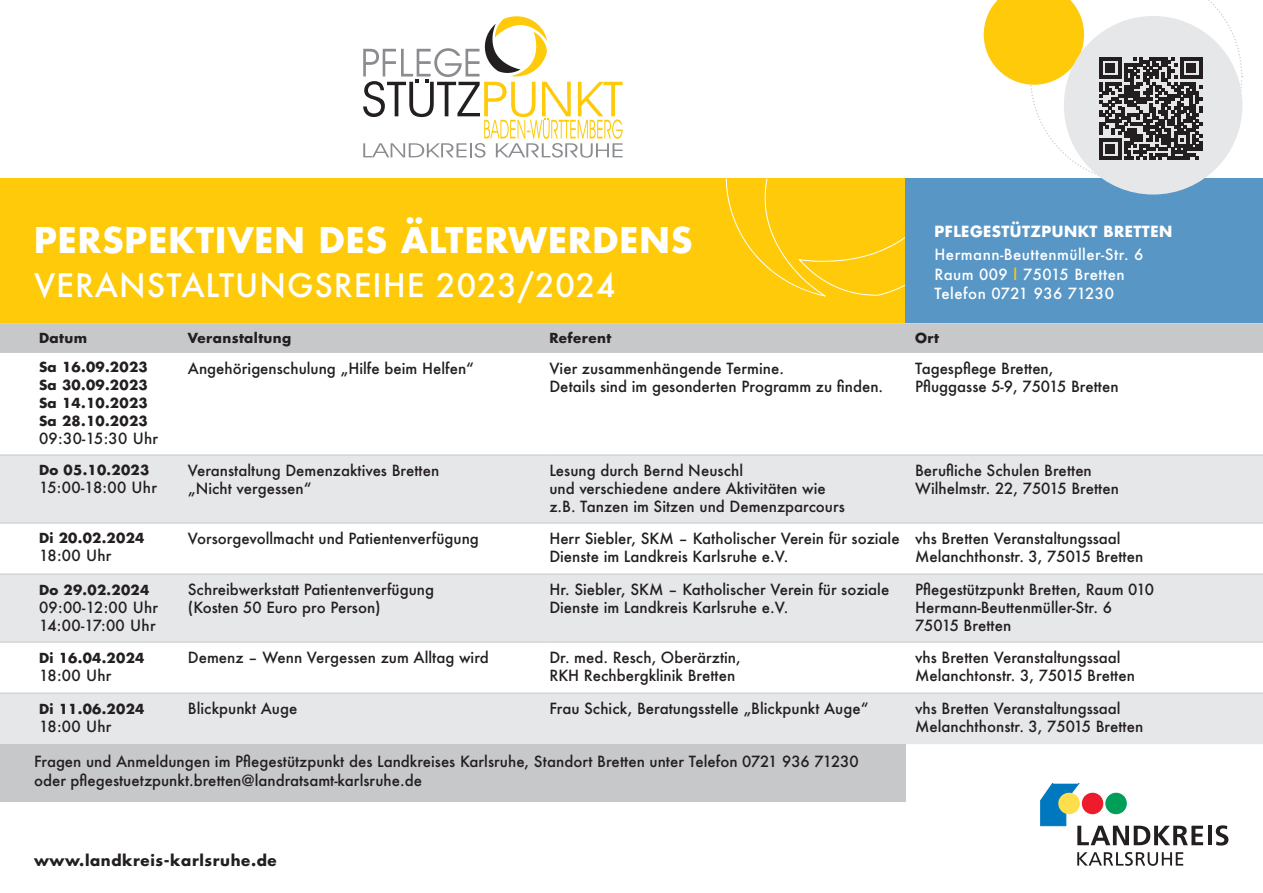
<style>
.page{position:relative;width:1263px;height:893px;background:#fff}
.page>*{position:absolute;margin:0;border:0;box-sizing:border-box;transform-origin:0 0}
.t1{font:700 34.5px "Futura";letter-spacing:.03em;color:#fff}
.t2{font:500 31.5px "Futura";letter-spacing:.03em;color:#fff}
.t3{font:500 15px/18px "Futura";color:#231f20}
.t4{font:500 15px/19.5px "Futura";letter-spacing:.03em;color:#fff}
.t5{font:500 15px/18px "Futura";letter-spacing:.02em;color:#231f20}
.t6{font:700 15px "Futura";letter-spacing:.04em;color:#231f20}
.t7{font:700 15px "Futura";letter-spacing:.03em;color:#fff}
.t8{font:700 13.5px/18px "Futura";letter-spacing:.02em;color:#231f20;text-align:justify}
.s1{color:#feca0a}
</style>
<div class="page">
<div style="left:0;top:179px;width:906px;height:144px;background:#feca0a"></div>
<svg style="left:725px;top:179px;width:181px;height:119px"></svg>
<div style="left:906px;top:179px;width:357px;height:144px;background:#5896c6"></div>
<div style="left:0;top:323px;width:1263px;height:30px;background:#c7c8ca"></div>
<svg style="left:0;top:456px;width:1263px;height:186px;fill:#e6e7e9"></svg>
<div style="left:0;top:694px;width:1263px;height:50px;background:#e6e7e9"></div>
<hr style="left:0;top:455px;width:34px;height:1px;background:#c7c8ca">
<hr style="left:34px;top:455px;width:149px;height:1px;background:#c7c8ca">
<hr style="left:183px;top:455px;width:361px;height:1px;background:#c7c8ca">
<hr style="left:544px;top:455px;width:366px;height:1px;background:#c7c8ca">
<hr style="left:910px;top:455px;width:353px;height:1px;background:#c7c8ca">
<hr style="left:0;top:523px;width:34px;height:1px;background:#c7c8ca">
<hr style="left:34px;top:523px;width:149px;height:1px;background:#c7c8ca">
<hr style="left:183px;top:523px;width:361px;height:1px;background:#c7c8ca">
<hr style="left:544px;top:523px;width:366px;height:1px;background:#c7c8ca">
<hr style="left:910px;top:523px;width:353px;height:1px;background:#c7c8ca">
<hr style="left:0;top:574px;width:34px;height:1px;background:#c7c8ca">
<hr style="left:34px;top:574px;width:149px;height:1px;background:#c7c8ca">
<hr style="left:183px;top:574px;width:361px;height:1px;background:#c7c8ca">
<hr style="left:544px;top:574px;width:366px;height:1px;background:#c7c8ca">
<hr style="left:910px;top:574px;width:353px;height:1px;background:#c7c8ca">
<hr style="left:0;top:642px;width:34px;height:1px;background:#c7c8ca">
<hr style="left:34px;top:642px;width:149px;height:1px;background:#c7c8ca">
<hr style="left:183px;top:642px;width:361px;height:1px;background:#c7c8ca">
<hr style="left:544px;top:642px;width:366px;height:1px;background:#c7c8ca">
<hr style="left:910px;top:642px;width:353px;height:1px;background:#c7c8ca">
<hr style="left:0;top:693px;width:34px;height:1px;background:#c7c8ca">
<hr style="left:34px;top:693px;width:149px;height:1px;background:#c7c8ca">
<hr style="left:183px;top:693px;width:361px;height:1px;background:#c7c8ca">
<hr style="left:544px;top:693px;width:366px;height:1px;background:#c7c8ca">
<hr style="left:910px;top:693px;width:353px;height:1px;background:#c7c8ca">
<div style="left:0;top:744px;width:906px;height:57px;background:#c7c8ca"></div>
<div style="left:1064px;top:16px;width:178px;height:179px;background:#e6e7e9;border-radius:50%"></div>
<svg style="left:984px;top:0;width:259px;height:184px"></svg>
<svg style="left:363px;top:16px;width:260px;height:142px"></svg>
<svg style="left:1040px;top:784px;width:163px;height:61px"></svg>
<svg style="left:1208px;top:826px;width:3px;height:19px"></svg>
<svg style="left:1216px;top:825px;width:12px;height:21px"></svg>
<svg style="left:1077px;top:852px;width:106px;height:14px"></svg>
<h1 class="t1" style="left:34px;top:216px;width:660px">PERSPEKTIVEN DES ÄLTERWERDENS</h1>
<h2 class="t2" style="left:34px;top:263px;width:583px">VERANSTALTUNGSREIHE 2023/2024</h2>
<p class="t8" style="left:39px;top:329px;width:50px">Datum</p>
<p class="t8" style="left:188px;top:329px;width:105px">Veranstaltung</p>
<p class="t8" style="left:549px;top:329px;width:63px">Referent</p>
<p class="t8" style="left:915px;top:329px;width:26px">Ort</p>
<p class="t8" style="left:39px;top:358px;width:110px">Sa 16.09.2023<br>Sa 30.09.2023<br>Sa 14.10.2023<br>Sa 28.10.2023</p>
<p class="t5" style="left:39px;top:429px;width:121px">09:30-15:30 Uhr</p>
<p class="t7" style="left:934px;top:221px;width:239px">PFLEGESTÜTZPUNKT BRETTEN</p>
<p class="t4" style="left:934px;top:245px;width:210px">Hermann-Beuttenmüller-Str. 6<br>Raum 009 <span class="s1">l</span> 75015 Bretten<br>Telefon 0721 936 71230</p>
<p class="t3" style="left:188px;top:359px;width:288px">Angehörigenschulung „Hilfe beim Helfen“</p>
<p class="t3" style="left:549px;top:359px;width:335px">Vier zusammenhängende Termine.<br>Details sind im gesonderten Programm zu finden.</p>
<p class="t3" style="left:915px;top:359px;width:205px">Tagespflege Bretten,<br>Pfluggasse 5-9, 75015 Bretten</p>
<p class="t8" style="left:39px;top:460px;width:112px">Do 05.10.2023</p>
<p class="t5" style="left:39px;top:478px;width:120px">15:00-18:00 Uhr</p>
<p class="t3" style="left:188px;top:461px;width:253px">Veranstaltung Demenzaktives Bretten „Nicht vergessen“</p>
<p class="t3" style="left:549px;top:461px;width:297px">Lesung durch Bernd Neuschl<br>und verschiedene andere Aktivitäten wie z.B. Tanzen im Sitzen und Demenzparcours</p>
<p class="t3" style="left:915px;top:461px;width:205px">Berufliche Schulen Bretten<br>Wilhelmstr. 22, 75015 Bretten</p>
<p class="t8" style="left:39px;top:528px;width:107px">Di 20.02.2024</p>
<p class="t3" style="left:39px;top:546px;width:74px">18:00 Uhr</p>
<p class="t3" style="left:188px;top:529px;width:292px">Vorsorgevollmacht und Patientenverfügung</p>
<p class="t3" style="left:549px;top:529px;width:352px">Herr Siebler, SKM – Katholischer Verein für soziale<br>Dienste im Landkreis Karlsruhe e.V.</p>
<p class="t3" style="left:915px;top:529px;width:230px">vhs Bretten Veranstaltungssaal<br>Melanchthonstr. 3, 75015 Bretten</p>
<p class="t8" style="left:39px;top:580px;width:112px">Do 29.02.2024</p>
<p class="t5" style="left:39px;top:598px;width:121px">09:00-12:00 Uhr<br>14:00-17:00 Uhr</p>
<p class="t3" style="left:188px;top:580px;width:248px">Schreibwerkstatt Patientenverfügung (Kosten 50 Euro pro Person)</p>
<p class="t3" style="left:549px;top:580px;width:341px">Hr. Siebler, SKM – Katholischer Verein für soziale<br>Dienste im Landkreis Karlsruhe e.V.</p>
<p class="t3" style="left:915px;top:580px;width:240px">Pflegestützpunkt Bretten, Raum 010<br>Hermann-Beuttenmüller-Str. 6<br>75015 Bretten</p>
<p class="t8" style="left:39px;top:648px;width:107px">Di 16.04.2024</p>
<p class="t3" style="left:39px;top:666px;width:74px">18:00 Uhr</p>
<p class="t3" style="left:188px;top:648px;width:302px">Demenz – Wenn Vergessen zum Alltag wird</p>
<p class="t3" style="left:549px;top:648px;width:193px">Dr. med. Resch, Oberärztin,<br>RKH Rechbergklinik Bretten</p>
<p class="t3" style="left:915px;top:648px;width:221px">vhs Bretten Veranstaltungssaal<br>Melanchtonstr. 3, 75015 Bretten</p>
<p class="t8" style="left:39px;top:700px;width:107px">Di 11.06.2024</p>
<p class="t3" style="left:39px;top:717px;width:74px">18:00 Uhr</p>
<p class="t3" style="left:188px;top:699px;width:111px">Blickpunkt Auge</p>
<p class="t3" style="left:549px;top:699px;width:321px">Frau Schick, Beratungsstelle „Blickpunkt Auge“</p>
<p class="t3" style="left:915px;top:699px;width:230px">vhs Bretten Veranstaltungssaal<br>Melanchthonstr. 3, 75015 Bretten</p>
<p class="t3" style="left:34px;top:751px;width:826px;line-height:19.5px">Fragen und Anmeldungen im Pflegestützpunkt des Landkreises Karlsruhe, Standort Bretten unter Telefon 0721 936 71230 oder pflegestuetzpunkt.bretten@landratsamt-karlsruhe.de</p>
<p class="t6" style="left:34px;top:850px;width:244px">www.landkreis-karlsruhe.de</p>
</div>
